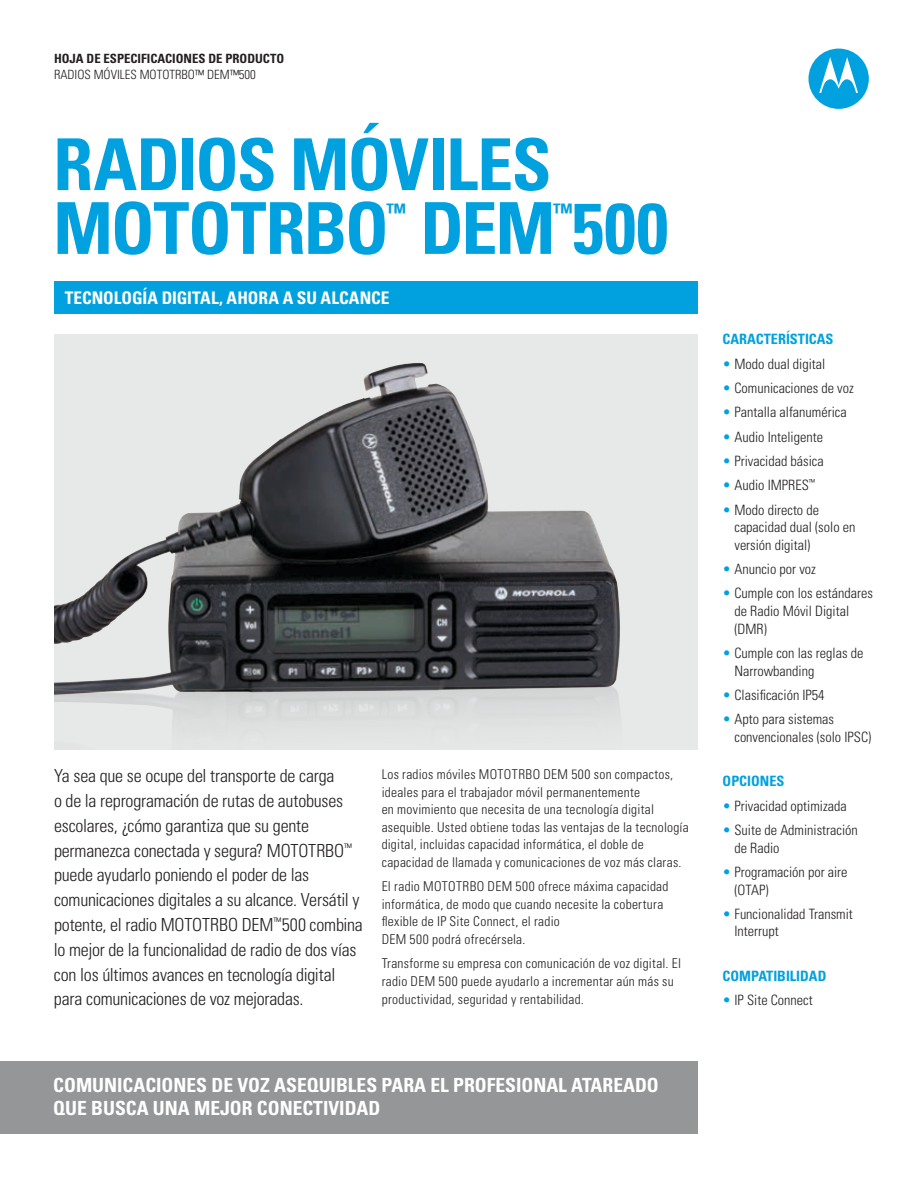
<style>
.page{position:relative;width:918px;height:1188px;background:#fff}
.page>*{position:absolute;margin:0;border:0;box-sizing:border-box;transform-origin:0 0}
.t1{font:700 condensed 71.55px/63.8px "Univers LT Std";letter-spacing:-.02em;color:#00a1de}
.t2{font:700 condensed 22.8px "Univers LT Std";color:#00a1de}
.t3{font:700 condensed 19.5px/23.4px "Univers LT Std";color:#fff}
.t4{font:300 condensed 18px/24.8px "Univers LT Std";letter-spacing:-.01em;color:#231f20}
.t5{font:700 condensed 17.4px "Univers LT Std";color:#fff}
.t6{font:300 condensed 14.25px/17.5px "Univers LT Std";color:#231f20}
.t7{font:700 condensed 14.25px "Univers LT Std";color:#00a1de}
.t8{font:300 condensed 13.5px/17.5px "Univers LT Std";letter-spacing:.02em;color:#231f20}
.t9{font:700 condensed 12.75px "Univers LT Std";color:#231f20}
.t10{font:300 condensed 12.75px "Univers LT Std";color:#231f20}
.s1{color:#00a1de}
</style>
<div class="page">
<div style="left:809px;top:49px;width:60px;height:60px;background:#00a1de;border-radius:50%"></div>
<svg style="left:819px;top:57px;width:39px;height:36px"></svg>
<div style="left:0;top:1061px;width:698px;height:73px;background:#949698"></div>
<div style="left:54px;top:334px;width:644px;height:416px;background:#e7e8e8"></div>
<img style="left:54px;top:363px;width:566px;height:322px">
<img style="left:54px;top:685px;width:565px;height:43px">
<div style="left:54px;top:282px;width:644px;height:32px;background:#00a1de"></div>
<p class="t9" style="left:54px;top:51px;width:232px">HOJA DE ESPECIFICACIONES DE PRODUCTO</p>
<p class="t10" style="left:54px;top:66px;width:203px">RADIOS MÓVILES MOTOTRBO™ DEM™500</p>
<h1 class="t1" style="left:53px;top:132px;width:616px">RADIOS MÓVILES<br>MOTOTRBO DEM 500</h1>
<h2 class="t2" style="left:387px;top:198px;width:21px">™</h2>
<h2 class="t2" style="left:553px;top:198px;width:21px">™</h2>
<p class="t5" style="left:65px;top:287px;width:326px">TECNOLOGÍA DIGITAL, AHORA A SU ALCANCE</p>
<p class="t4" style="left:54px;top:764px;width:310px">Ya sea que se ocupe del transporte de carga<br>o de la reprogramación de rutas de autobuses escolares, ¿cómo garantiza que su gente permanezca conectada y segura? MOTOTRBO<sup>™ </sup>puede ayudarlo poniendo el poder de las comunicaciones digitales a su alcance. Versátil y potente, el radio MOTOTRBO DEM<sup>™</sup>500 combina lo mejor de la funcionalidad de radio de dos vías con los últimos avances en tecnología digital para comunicaciones de voz mejoradas.</p>
<p class="t8" style="left:382px;top:765px;width:309px">Los radios móviles MOTOTRBO DEM 500 son compactos, ideales para el trabajador móvil permanentemente<br>en movimiento que necesita de una tecnología digital asequible. Usted obtiene todas las ventajas de la tecnología digital, incluidas capacidad informática, el doble de capacidad de llamada y comunicaciones de voz más claras.</p>
<p class="t8" style="left:382px;top:878px;width:288px">El radio MOTOTRBO DEM 500 ofrece máxima capacidad informática, de modo que cuando necesite la cobertura flexible de IP Site Connect, el radio<br>DEM 500 podrá ofrecérsela.</p>
<p class="t8" style="left:382px;top:955px;width:301px">Transforme su empresa con comunicación de voz digital. El radio DEM 500 puede ayudarlo a incrementar aún más su productividad, seguridad y rentabilidad.</p>
<h3 class="t3" style="left:53px;top:1073px;width:607px">COMUNICACIONES DE VOZ ASEQUIBLES PARA EL PROFESIONAL ATAREADO<br>QUE BUSCA UNA MEJOR CONECTIVIDAD</h3>
<p class="t7" style="left:723px;top:330px;width:112px">CARACTERÍSTICAS</p>
<p class="t6" style="left:723px;top:355px;width:104px"><span class="s1">•</span> Modo dual digital</p>
<p class="t6" style="left:723px;top:379px;width:133px"><span class="s1">•</span> Comunicaciones de voz</p>
<p class="t6" style="left:723px;top:403px;width:126px"><span class="s1">•</span> Pantalla alfanumérica</p>
<p class="t6" style="left:723px;top:428px;width:102px"><span class="s1">•</span> Audio Inteligente</p>
<p class="t6" style="left:723px;top:452px;width:103px"><span class="s1">•</span> Privacidad básica</p>
<p class="t6" style="left:723px;top:476px;width:94px"><span class="s1">•</span> Audio IMPRES<sup>™</sup></p>
<p class="t6" style="left:734px;top:501px;width:123px;text-indent:-12px"><span class="s1">•</span> Modo directo de capacidad dual (solo en versión digital)</p>
<p class="t6" style="left:723px;top:560px;width:95px"><span class="s1">•</span> Anuncio por voz</p>
<p class="t6" style="left:734px;top:585px;width:140px;text-indent:-12px"><span class="s1">•</span> Cumple con los estándares de Radio Móvil Digital (DMR)</p>
<p class="t6" style="left:734px;top:644px;width:130px;text-indent:-12px"><span class="s1">•</span> Cumple con las reglas de<br>Narrowbanding</p>
<p class="t6" style="left:723px;top:686px;width:103px"><span class="s1">•</span> Clasificación IP54</p>
<p class="t6" style="left:734px;top:710px;width:138px;text-indent:-12px"><span class="s1">•</span> Apto para sistemas convencionales (solo IPSC)</p>
<p class="t7" style="left:723px;top:773px;width:63px">OPCIONES</p>
<p class="t6" style="left:723px;top:797px;width:126px"><span class="s1">•</span> Privacidad optimizada</p>
<p class="t6" style="left:734px;top:821px;width:125px;text-indent:-12px"><span class="s1">•</span> Suite de Administración de Radio</p>
<p class="t6" style="left:734px;top:863px;width:115px;text-indent:-12px"><span class="s1">•</span> Programación por aire (OTAP)</p>
<p class="t6" style="left:734px;top:905px;width:120px;text-indent:-12px"><span class="s1">•</span> Funcionalidad Transmit<br>Interrupt</p>
<p class="t7" style="left:723px;top:967px;width:105px">COMPATIBILIDAD</p>
<p class="t6" style="left:723px;top:992px;width:92px"><span class="s1">•</span> IP Site Connect</p>
</div>
